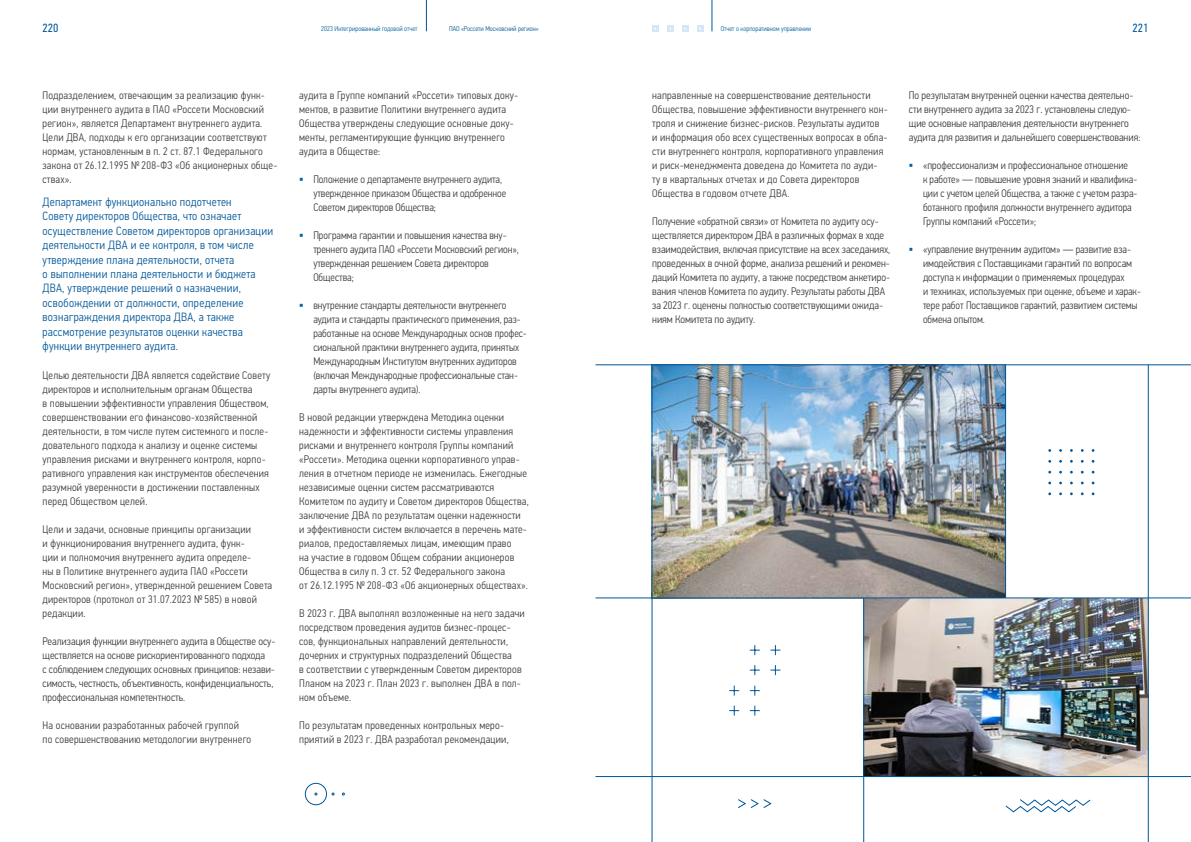
<style>
.page{position:relative;width:1191px;height:842px;background:#fff}
.page>*{position:absolute;margin:0;border:0;box-sizing:border-box;transform-origin:0 0}
.t1{font:300 12px/14.4px "PF Din Text Cond Pro";letter-spacing:.025em;color:#005698}
.t2{font:12px "PF Din Text Cond Pro";color:#005698}
.t3{font:300 11px/14px "PF Din Text Cond Pro";letter-spacing:.02em;color:#3c3c3b}
.t4{font:300 11px/14px "PF Din Text Cond Pro";color:#3c3c3b}
.t5{font:300 7px "PF Din Text Cond Pro";color:#0062a1}
.t6{font:300 7px "PF Din Text Cond Pro";color:#005698}
</style>
<div class="page">
<img style="left:653px;top:366px;width:352px;height:232px">
<img style="left:864px;top:599px;width:284px;height:177px">
<hr style="left:595px;top:776px;width:596px;height:1px;background:#005698">
<svg style="left:770px;top:645px;width:10px;height:10px"></svg>
<svg style="left:770px;top:665px;width:10px;height:10px"></svg>
<svg style="left:750px;top:645px;width:10px;height:10px"></svg>
<svg style="left:750px;top:665px;width:10px;height:10px"></svg>
<svg style="left:750px;top:686px;width:10px;height:10px"></svg>
<svg style="left:750px;top:706px;width:10px;height:10px"></svg>
<svg style="left:729px;top:686px;width:10px;height:10px"></svg>
<svg style="left:729px;top:706px;width:10px;height:10px"></svg>
<hr style="left:1148px;top:365px;width:1px;height:477px;background:#005698">
<hr style="left:652px;top:365px;width:1px;height:477px;background:#005698">
<hr style="left:595px;top:365px;width:596px;height:1px;background:#005698">
<hr style="left:863px;top:598px;width:1px;height:244px;background:#005698">
<hr style="left:1005px;top:365px;width:1px;height:233px;background:#005698">
<svg style="left:1005px;top:799px;width:86px;height:14px"></svg>
<div style="left:305px;top:783px;width:22px;height:22px;border:1px solid #005698;border-radius:50%"></div>
<hr style="left:595px;top:598px;width:596px;height:1px;background:#005698">
<svg style="left:738px;top:799px;width:34px;height:9px"></svg>
<hr style="left:426px;top:0;width:1px;height:31px;background:#005698">
<hr style="left:711px;top:0;width:1px;height:31px;background:#005698">
<svg style="left:652px;top:25px;width:6px;height:7px"></svg>
<svg style="left:667px;top:25px;width:6px;height:7px"></svg>
<svg style="left:682px;top:25px;width:6px;height:7px"></svg>
<svg style="left:697px;top:25px;width:6px;height:7px"></svg>
<p class="t2" style="left:43px;top:21px;width:17px">220</p>
<p class="t5" style="left:321px;top:25px;width:98px">2023 Интегрированный годовой отчет</p>
<p class="t6" style="left:449px;top:25px;width:91px">ПАО «Россети Московский регион»</p>
<p class="t5" style="left:720px;top:25px;width:92px">Отчет о корпоративном управлении</p>
<p class="t2" style="left:1132px;top:21px;width:17px">221</p>
<p class="t3" style="left:43px;top:88px;width:236px">Подразделением, отвечающим за реализацию функ&shy;ции внутреннего аудита в ПАО «Россети Московский регион», является Департамент внутреннего аудита.<br>Цели ДВА, подходы к его организации соответствуют нормам, установленным в п. 2 ст. 87.1 Федерального закона от 26.12.1995 № 208-ФЗ «Об акционерных обще&shy;ствах».</p>
<p class="t1" style="left:43px;top:195px;width:232px">Департамент функционально подотчетен<br>Совету директоров Общества, что означает осуществление Советом директоров организации деятельности ДВА и ее контроля, в том числе утверждение плана деятельности, отчета<br>о выполнении плана деятельности и бюджета ДВА, утверждение решений о назначении, освобождении от должности, определение вознаграждения директора ДВА, а также рассмотрение результатов оценки качества функции внутреннего аудита.</p>
<p class="t3" style="left:43px;top:368px;width:229px">Целью деятельности ДВА является содействие Совету директоров и исполнительным органам Общества<br>в повышении эффективности управления Обществом, совершенствовании его финансово-хозяйственной деятельности, в том числе путем системного и после&shy;довательного подхода к анализу и оценке системы управления рисками и внутреннего контроля, корпо&shy;ративного управления как инструментов обеспечения разумной уверенности в достижении поставленных перед Обществом целей.</p>
<p class="t3" style="left:43px;top:522px;width:231px">Цели и задачи, основные принципы организации<br>и функционирования внутреннего аудита, функ-<br>ции и полномочия внутреннего аудита определе-<br>ны в Политике внутреннего аудита ПАО «Россети Московский регион», утвержденной решением Совета директоров (протокол от 31.07.2023 № 585) в новой редакции.</p>
<p class="t4" style="left:43px;top:634px;width:234px">Реализация функции внутреннего аудита в Обществе осу&shy;ществляется на основе рискориентированного подхода<br>с соблюдением следующих основных принципов: незави&shy;симость, честность, объективность, конфиденциальность, профессиональная компетентность.</p>
<p class="t3" style="left:43px;top:718px;width:210px">На основании разработанных рабочей группой по совершенствованию методологии внутреннего</p>
<p class="t3" style="left:299px;top:88px;width:220px">аудита в Группе компаний «Россети» типовых доку&shy;ментов, в развитие Политики внутреннего аудита Общества утверждены следующие основные доку&shy;менты, регламентирующие функцию внутреннего аудита в Обществе:</p>
<p class="t4" style="left:313px;top:172px;width:195px">Положение о департаменте внутреннего аудита, утвержденное приказом Общества и одобренное<br>Советом директоров Общества;</p>
<p class="t4" style="left:313px;top:228px;width:207px">Программа гарантии и повышения качества вну&shy;треннего аудита ПАО «Россети Московский регион», утвержденная решением Совета директоров Общества;</p>
<p class="t4" style="left:313px;top:298px;width:215px">внутренние стандарты деятельности внутреннего аудита и стандарты практического применения, раз&shy;работанные на основе Международных основ профес&shy;сиональной практики внутреннего аудита, принятых Международным Институтом внутренних аудиторов (включая Международные профессиональные стан&shy;дарты внутреннего аудита).</p>
<p class="t3" style="left:299px;top:410px;width:231px">В новой редакции утверждена Методика оценки надежности и эффективности системы управления рисками и внутреннего контроля Группы компаний «Россети». Методика оценки корпоративного управ&shy;ления в отчетном периоде не изменилась. Ежегодные независимые оценки систем рассматриваются Комитетом по аудиту и Советом директоров Общества, заключение ДВА по результатам оценки надежности и эффективности систем включается в перечень мате&shy;риалов, предоставляемых лицам, имеющим право<br>на участие в годовом Общем собрании акционеров Общества в силу п. 3 ст. 52 Федерального закона<br>от 26.12.1995 № 208-ФЗ «Об акционерных обществах».</p>
<p class="t3" style="left:299px;top:606px;width:227px">В 2023 г. ДВА выполнял возложенные на него задачи посредством проведения аудитов бизнес-процес&shy;сов, функциональных направлений деятельности, дочерних и структурных подразделений Общества<br>в соответствии с утвержденным Советом директоров Планом на 2023 г. План 2023 г. выполнен ДВА в пол&shy;ном объеме.</p>
<p class="t3" style="left:299px;top:718px;width:211px">По результатам проведенных контрольных меро&shy;приятий в 2023 г. ДВА разработал рекомендации,</p>
<p class="t3" style="left:652px;top:88px;width:237px">направленные на совершенствование деятельности Общества, повышение эффективности внутреннего кон&shy;троля и снижение бизнес-рисков. Результаты аудитов<br>и информация обо всех существенных вопросах в обла&shy;сти внутреннего контроля, корпоративного управления и риск-менеджмента доведена до Комитета по ауди&shy;ту в квартальных отчетах и до Совета директоров Общества в годовом отчете ДВА.</p>
<p class="t4" style="left:652px;top:214px;width:240px">Получение «обратной связи» от Комитета по аудиту осу&shy;ществляется директором ДВА в различных формах в ходе взаимодействия, включая присутствие на всех заседаниях, проведенных в очной форме, анализа решений и рекомен&shy;даций Комитета по аудиту, а также посредством анкетиро&shy;вания членов Комитета по аудиту. Результаты работы ДВА за 2023 г. оценены полностью соответствующими ожида&shy;ниям Комитета по аудиту.</p>
<p class="t4" style="left:908px;top:88px;width:233px">По результатам внутренней оценки качества деятельно&shy;сти внутреннего аудита за 2023 г. установлены следую&shy;щие основные направления деятельности внутреннего аудита для развития и дальнейшего совершенствования:</p>
<p class="t4" style="left:923px;top:158px;width:216px">«профессионализм и профессиональное отношение<br>к работе» — повышение уровня знаний и квалифика&shy;ции с учетом целей Общества, а также с учетом разра&shy;ботанного профиля должности внутреннего аудитора Группы компаний «Россети»;</p>
<p class="t4" style="left:923px;top:242px;width:219px">«управление внутренним аудитом» — развитие вза&shy;имодействия с Поставщиками гарантий по вопросам доступа к информации о применяемых процедурах<br>и техниках, используемых при оценке, объеме и харак&shy;тере работ Поставщиков гарантий, развитием системы обмена опытом.</p>
</div>
